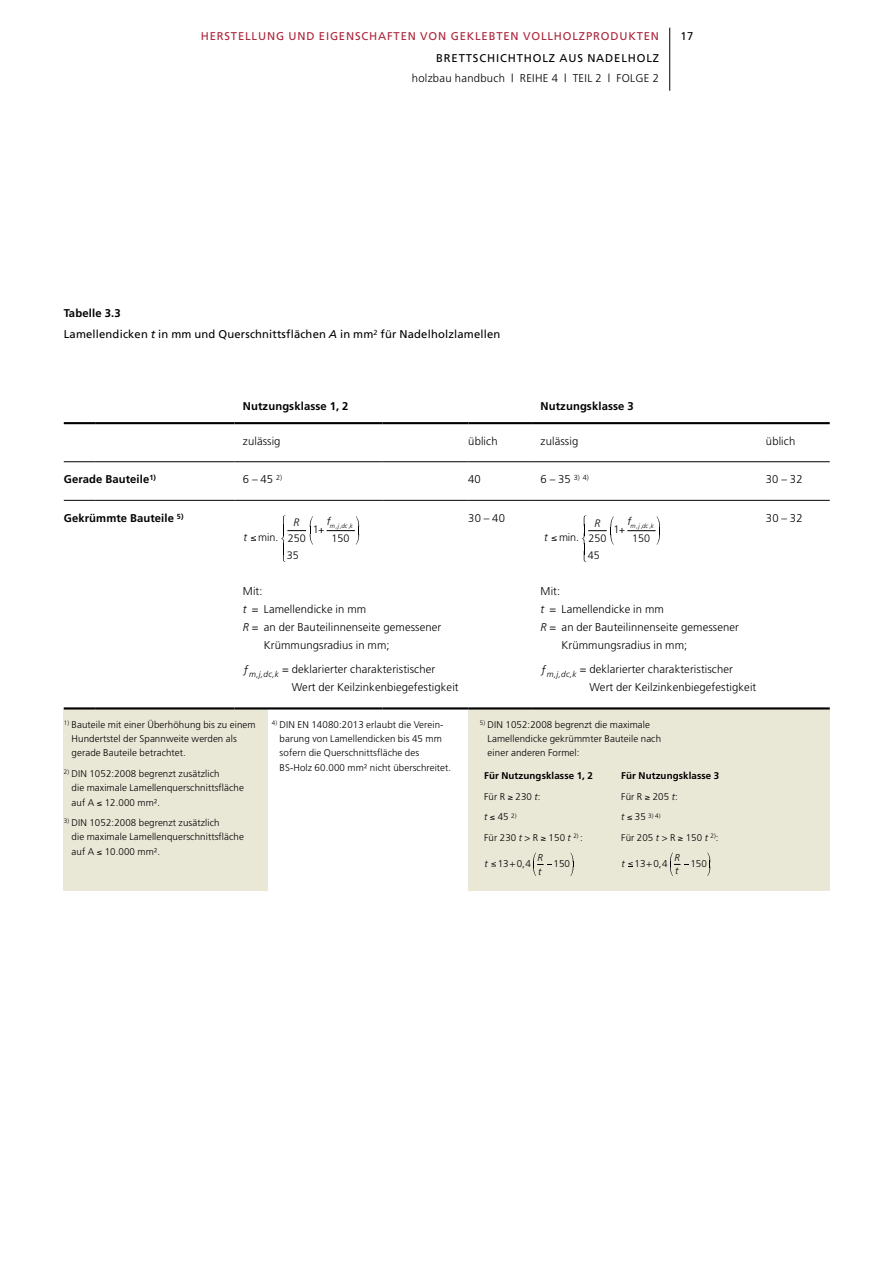
<style>
.page{position:relative;width:893px;height:1263px;background:#fff}
.page>*{position:absolute;margin:0;border:0;box-sizing:border-box;transform-origin:0 0}
.t1{font:300 11.25px/18px "Frutiger";letter-spacing:.01em;color:#000}
.t2{font:11.25px/21.3px "Frutiger";letter-spacing:.015em;color:#000}
.t3{font:700 11.25px "Frutiger";letter-spacing:.01em;color:#000}
.t4{font:11.25px "Frutiger";letter-spacing:.075em;color:#ab253a}
.t5{font:11.25px "Frutiger";letter-spacing:.075em;color:#000}
.t6{font:300 10.8px "Frutiger";color:#000}
.t7{font:italic 300 10.8px "Frutiger";color:#000}
.t8{font:300 9.9px "Frutiger";color:#000}
.t9{font:italic 300 9.9px/13.8px "Frutiger";color:#000}
.t10{font:300 9.75px/14.2px "Frutiger";letter-spacing:.01em;color:#000}
.t11{font:700 9.75px/20.7px "Frutiger";letter-spacing:.01em;color:#000}
.t12{font:italic 300 6.3px "Frutiger";color:#000}
.t13{font:300 6.3px "Frutiger";color:#000}
.s1{font-weight:700}
.s2{font-style:italic}
.s3{font-style:normal}
.s4{font-weight:300}
.s5{font-weight:300;font-style:italic}
.s6{font-style:italic;font-size:9.75px}
.s7{font-size:9.75px}
</style>
<div class="page">
<div style="left:64px;top:708px;width:204px;height:183px;background:#e9e7d6"></div>
<div style="left:468px;top:708px;width:361px;height:183px;background:#e9e7d6"></div>
<hr style="left:234px;top:500px;width:149px;height:1px;background:#000">
<hr style="left:383px;top:500px;width:85px;height:1px;background:#000">
<hr style="left:468px;top:500px;width:64px;height:1px;background:#000">
<hr style="left:532px;top:500px;width:234px;height:1px;background:#000">
<hr style="left:766px;top:500px;width:64px;height:1px;background:#000">
<hr style="left:234px;top:707px;width:149px;height:2px;background:#000">
<hr style="left:383px;top:707px;width:85px;height:2px;background:#000">
<hr style="left:468px;top:707px;width:64px;height:2px;background:#000">
<hr style="left:532px;top:707px;width:234px;height:2px;background:#000">
<hr style="left:766px;top:707px;width:64px;height:2px;background:#000">
<hr style="left:64px;top:422px;width:31px;height:2px;background:#000">
<hr style="left:95px;top:422px;width:139px;height:2px;background:#000">
<hr style="left:234px;top:422px;width:149px;height:2px;background:#000">
<hr style="left:383px;top:422px;width:85px;height:2px;background:#000">
<hr style="left:468px;top:422px;width:64px;height:2px;background:#000">
<hr style="left:532px;top:422px;width:234px;height:2px;background:#000">
<hr style="left:766px;top:422px;width:64px;height:2px;background:#000">
<hr style="left:64px;top:461px;width:31px;height:1px;background:#000">
<hr style="left:95px;top:461px;width:139px;height:1px;background:#000">
<hr style="left:64px;top:500px;width:31px;height:1px;background:#000">
<hr style="left:95px;top:500px;width:139px;height:1px;background:#000">
<hr style="left:64px;top:707px;width:31px;height:2px;background:#000">
<hr style="left:95px;top:707px;width:139px;height:2px;background:#000">
<hr style="left:234px;top:461px;width:149px;height:1px;background:#000">
<hr style="left:383px;top:461px;width:85px;height:1px;background:#000">
<hr style="left:468px;top:461px;width:64px;height:1px;background:#000">
<hr style="left:532px;top:461px;width:234px;height:1px;background:#000">
<hr style="left:766px;top:461px;width:64px;height:1px;background:#000">
<svg style="left:251px;top:536px;width:5px;height:5px"></svg>
<svg style="left:281px;top:515px;width:32px;height:47px"></svg>
<svg style="left:552px;top:536px;width:5px;height:5px"></svg>
<svg style="left:582px;top:515px;width:32px;height:47px"></svg>
<svg style="left:491px;top:862px;width:5px;height:4px"></svg>
<svg style="left:533px;top:852px;width:18px;height:24px"></svg>
<svg style="left:570px;top:852px;width:4px;height:24px"></svg>
<svg style="left:628px;top:862px;width:5px;height:5px"></svg>
<svg style="left:670px;top:852px;width:18px;height:24px"></svg>
<svg style="left:707px;top:852px;width:4px;height:24px"></svg>
<hr style="left:669px;top:28px;width:1px;height:63px;background:#000">
<svg style="left:326px;top:516px;width:33px;height:29px"></svg>
<svg style="left:627px;top:516px;width:33px;height:29px"></svg>
<p class="t4" style="left:201px;top:30px;width:460px">HERSTELLUNG UND EIGENSCHAFTEN VON GEKLEBTEN VOLLHOLZPRODUKTEN</p>
<p class="t2" style="left:680px;top:26px;width:15px">17</p>
<p class="t5" style="left:436px;top:51px;width:224px">BRETTSCHICHTHOLZ AUS NADELHOLZ</p>
<p class="t1" style="left:412px;top:69px;width:249px">holzbau handbuch | REIHE 4 | TEIL 2 | FOLGE 2</p>
<p class="t2" style="left:64px;top:302px;width:438px"><span class="s1">Tabelle 3.3<br></span>Lamellendicken <span class="s2">t</span> in mm und Querschnittsflächen <span class="s2">A</span> in mm<sup>2</sup> für Nadelholzlamellen</p>
<p class="t3" style="left:243px;top:400px;width:107px">Nutzungsklasse 1, 2</p>
<p class="t3" style="left:541px;top:400px;width:95px">Nutzungsklasse 3</p>
<p class="t1" style="left:243px;top:432px;width:39px">zulässig</p>
<p class="t1" style="left:468px;top:432px;width:31px">üblich</p>
<p class="t1" style="left:541px;top:432px;width:39px">zulässig</p>
<p class="t1" style="left:766px;top:432px;width:31px">üblich</p>
<p class="t3" style="left:64px;top:473px;width:94px">Gerade Bauteile<sup>1)</sup></p>
<p class="t1" style="left:243px;top:470px;width:41px">6 – 45 <sup>2)</sup></p>
<p class="t1" style="left:468px;top:470px;width:14px">40</p>
<p class="t1" style="left:541px;top:470px;width:50px">6 – 35 <sup>3)</sup> <sup>4)</sup></p>
<p class="t1" style="left:766px;top:470px;width:38px">30 – 32</p>
<p class="t3" style="left:64px;top:511px;width:121px">Gekrümmte Bauteile <sup>5)</sup></p>
<p class="t1" style="left:468px;top:509px;width:38px">30 – 40</p>
<p class="t1" style="left:766px;top:509px;width:38px">30 – 32</p>
<p class="t6" style="left:313px;top:523px;width:8px">1</p>
<p class="t12" style="left:327px;top:522px;width:28px"><sup>f</sup>m<span class="s3">,</span>j<span class="s3">,</span>dc<span class="s3">,</span>k</p>
<p class="t6" style="left:331px;top:532px;width:19px">150</p>
<p class="t6" style="left:613px;top:523px;width:8px">1</p>
<p class="t12" style="left:627px;top:522px;width:28px"><sup>f</sup>m<span class="s3">,</span>j<span class="s3">,</span>dc<span class="s3">,</span>k</p>
<p class="t6" style="left:632px;top:532px;width:19px">150</p>
<p class="t7" style="left:294px;top:516px;width:8px">R</p>
<p class="t6" style="left:288px;top:532px;width:19px">250</p>
<p class="t7" style="left:594px;top:517px;width:8px">R</p>
<p class="t6" style="left:588px;top:532px;width:19px">250</p>
<p class="t6" style="left:244px;top:531px;width:36px"><span class="s2">t</span> min.</p>
<p class="t6" style="left:544px;top:531px;width:36px"><span class="s2">t</span> min.</p>
<p class="t6" style="left:287px;top:549px;width:13px">35</p>
<p class="t1" style="left:243px;top:582px;width:21px">Mit:</p>
<p class="t1" style="left:243px;top:600px;width:125px"><span class="s2">t</span> = Lamellendicke in mm</p>
<p class="t1" style="left:243px;top:618px;width:200px"><span class="s2">R</span> = an der Bauteilinnenseite gemessener</p>
<p class="t1" style="left:264px;top:636px;width:127px">Krümmungsradius in mm;</p>
<p class="t1" style="left:292px;top:660px;width:168px;text-indent:-49px">ƒ<sub>m,j,dc,k</sub> = deklarierter charakteristischer<br>Wert der Keilzinkenbiegefestigkeit</p>
<p class="t6" style="left:588px;top:549px;width:13px">45</p>
<p class="t1" style="left:541px;top:582px;width:21px">Mit:</p>
<p class="t1" style="left:541px;top:600px;width:125px"><span class="s2">t</span> = Lamellendicke in mm</p>
<p class="t1" style="left:541px;top:618px;width:200px"><span class="s2">R</span> = an der Bauteilinnenseite gemessener</p>
<p class="t1" style="left:562px;top:636px;width:127px">Krümmungsradius in mm;</p>
<p class="t1" style="left:589px;top:660px;width:168px;text-indent:-49px">ƒ<sub>m,j,dc,k</sub> = deklarierter charakteristischer<br>Wert der Keilzinkenbiegefestigkeit</p>
<p class="t10" style="left:72px;top:717px;width:186px;text-indent:-8px"><sup>1)</sup> Bauteile mit einer Überhöhung bis zu einem<br>Hundertstel der Spannweite werden als gerade Bauteile betrachtet.</p>
<p class="t10" style="left:72px;top:766px;width:174px;text-indent:-8px"><sup>2)</sup> DIN 1052:2008 begrenzt zusätzlich<br>die maximale Lamellenquerschnittsfläche auf A ≤ 12.000 mm².</p>
<p class="t10" style="left:72px;top:816px;width:174px;text-indent:-8px"><sup>3)</sup> DIN 1052:2008 begrenzt zusätzlich<br>die maximale Lamellenquerschnittsfläche auf A ≤ 10.000 mm².</p>
<p class="t10" style="left:280px;top:717px;width:173px;text-indent:-8px"><sup>4)</sup> DIN EN 14080:2013 erlaubt die Verein&shy;barung von Lamellendicken bis 45 mm sofern die Querschnittsfläche des BS-Holz 60.000 mm² nicht überschreitet.</p>
<p class="t10" style="left:488px;top:717px;width:175px;text-indent:-8px"><sup>5)</sup> DIN 1052:2008 begrenzt die maximale<br>Lamellendicke gekrümmter Bauteile nach einer anderen Formel:</p>
<p class="t10" style="left:484px;top:765px;width:110px;line-height:20.7px"><span class="s1">Für Nutzungsklasse 1, 2<br></span>Für R ≥ 230 <span class="s2">t</span>:<br><span class="s2">t</span> ≤ 45 <sup>2)<br></sup>Für 230 <span class="s2">t</span> &gt; R ≥ 150 <span class="s2">t</span> <sup>2)</sup> :</p>
<p class="t11" style="left:621px;top:765px;width:99px">Für Nutzungsklasse 3<br><span class="s4">Für R</span> ≥ <span class="s4">205</span> <span class="s5">t</span><span class="s4">:</span></p>
<p class="t13" style="left:621px;top:812px;width:41px"><span class="s6">t</span> ≤ <span class="s7">35</span> 3) 4)</p>
<p class="t10" style="left:621px;top:830px;width:99px">Für 205 <span class="s2">t</span> &gt; R ≥ 150 <span class="s2">t</span> <sup>2)</sup>:</p>
<p class="t8" style="left:485px;top:858px;width:48px"><span class="s2">t</span> 13 0,4</p>
<p class="t9" style="left:537px;top:850px;width:7px">R t</p>
<p class="t8" style="left:553px;top:858px;width:18px">150</p>
<p class="t8" style="left:621px;top:857px;width:48px"><span class="s2">t</span> 13 0,4</p>
<p class="t9" style="left:674px;top:850px;width:7px">R t</p>
<p class="t8" style="left:690px;top:857px;width:18px">150</p>
</div>
